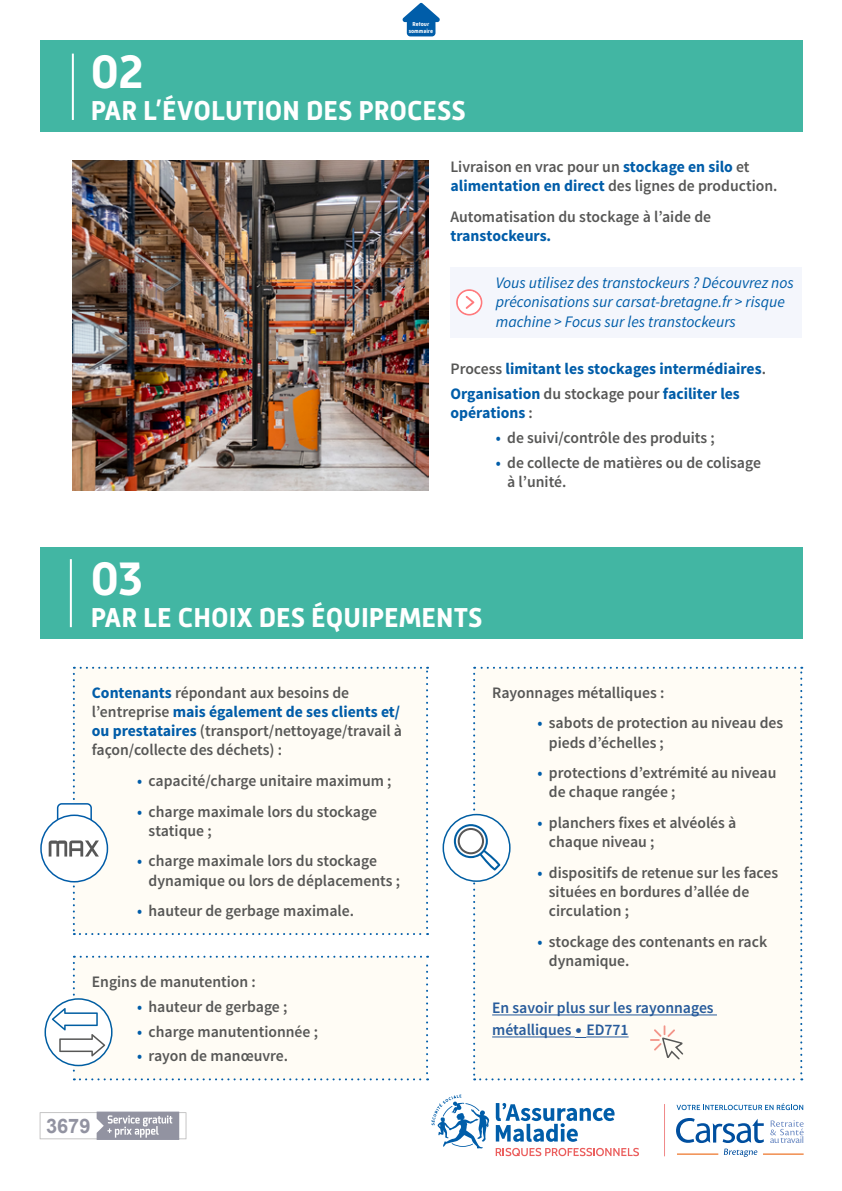
<style>
.page{position:relative;width:842px;height:1191px;background:#fff}
.page>*{position:absolute;margin:0;border:0;box-sizing:border-box;transform-origin:0 0}
.t1{font:700 48px "Mic 32 New";color:#fff}
.t2{font:700 28px "Mic 32 New";color:#fff}
.t3{font:700 20px "Arial";color:#9293a1}
.t4{font:600 16px/19.2px "Source Sans Pro";color:#575756}
.t5{font:italic 16px/19.2px "Source Sans Pro";color:#005da9}
.t6{font:700 16px/24.8px "Source Sans Pro";color:#005da9}
.t7{font:600 16px/22px "Source Sans Pro";color:#275b9b}
.t8{font:700 5.8px/7px "Mic 32 New";color:#fff;text-align:center}
.s1{font-weight:700;color:#005da9}
.s2{font-weight:600;color:#575756}
.s3{color:#005da9}
.s4{font-family:"Mic 32 New";font-weight:400}
</style>
<div class="page">
<svg style="left:496px;top:1103px;width:118px;height:38px"></svg>
<svg style="left:431px;top:1094px;width:58px;height:54px"></svg>
<svg style="left:496px;top:1147px;width:143px;height:9px"></svg>
<svg style="left:770px;top:1120px;width:34px;height:23px"></svg>
<svg style="left:676px;top:1103px;width:127px;height:7px"></svg>
<svg style="left:664px;top:1104px;width:1px;height:52px"></svg>
<hr style="left:763px;top:1153px;width:41px;height:1px;background:#eb600a">
<svg style="left:676px;top:1118px;width:88px;height:39px"></svg>
<svg style="left:40px;top:1111px;width:146px;height:29px"></svg>
<div style="left:40px;top:40px;width:762px;height:91px;background:#42b6a3"></div>
<hr style="left:72px;top:54px;width:2px;height:66px;background:#fff">
<div style="left:40px;top:547px;width:762px;height:91px;background:#42b6a3"></div>
<hr style="left:70px;top:559px;width:2px;height:68px;background:#fff">
<div style="left:450px;top:267px;width:352px;height:70px;background:#f4f6fc"></div>
<svg style="left:456px;top:289px;width:26px;height:26px"></svg>
<img style="left:72px;top:161px;width:356px;height:329px">
<svg style="left:40px;top:814px;width:68px;height:68px"></svg>
<svg style="left:49px;top:667px;width:379px;height:268px"></svg>
<svg style="left:45px;top:999px;width:67px;height:66px"></svg>
<svg style="left:52px;top:955px;width:376px;height:125px"></svg>
<svg style="left:443px;top:814px;width:67px;height:67px"></svg>
<svg style="left:454px;top:667px;width:348px;height:413px"></svg>
<svg style="left:402px;top:3px;width:38px;height:33px"></svg>
<p class="t8" style="left:409px;top:20px;width:26px">Retour sommaire</p>
<h1 class="t1" style="left:91px;top:44px;width:54px">02</h1>
<h2 class="t2" style="left:91px;top:94px;width:377px">PAR L’ÉVOLUTION DES PROCESS</h2>
<p class="t4" style="left:450px;top:157px;width:328px">Livraison en vrac pour un <span class="s1">stockage en silo</span> et <span class="s1">alimentation en direct</span> des lignes de production.</p>
<p class="t4" style="left:450px;top:207px;width:262px">Automatisation du stockage à l’aide de</p>
<p class="t6" style="left:450px;top:224px;width:102px">transtockeurs.</p>
<p class="t5" style="left:496px;top:273px;width:299px">Vous utilisez des transtockeurs ? Découvrez nos préconisations sur carsat-bretagne.fr &gt; risque machine &gt; Focus sur les transtockeurs</p>
<p class="t6" style="left:450px;top:357px;width:317px"><span class="s2">Process</span> limitant les stockages intermédiaires<span class="s2">.<br></span>Organisation <span class="s2">du stockage pour</span> faciliter les</p>
<p class="t6" style="left:450px;top:401px;width:84px">opérations <span class="s2">:</span></p>
<p class="t4" style="left:496px;top:429px;width:220px"><span class="s3">•</span> de suivi/contrôle des produits ;</p>
<p class="t4" style="left:507px;top:453px;width:255px;text-indent:-11px"><span class="s3">•</span> de collecte de matières ou de colisage à l’unité.</p>
<h1 class="t1" style="left:91px;top:550px;width:54px">03</h1>
<h2 class="t2" style="left:91px;top:601px;width:393px">PAR LE CHOIX DES ÉQUIPEMENTS</h2>
<p class="t4" style="left:92px;top:683px;width:312px"><span class="s1">Contenants</span> répondant aux besoins de l’entreprise <span class="s1">mais également de ses clients et/ ou prestataires</span> (transport/nettoyage/travail à façon/collecte des déchets) :</p>
<p class="t4" style="left:137px;top:771px;width:256px"><span class="s3">•</span> capacité/charge unitaire maximum ;</p>
<p class="t4" style="left:149px;top:802px;width:230px;text-indent:-11px"><span class="s3">•</span> charge maximale lors du stockage statique ;</p>
<p class="t4" style="left:149px;top:851px;width:253px;text-indent:-11px"><span class="s3">•</span> charge maximale lors du stockage dynamique ou lors de déplacements ;</p>
<p class="t4" style="left:137px;top:901px;width:218px"><span class="s3">•</span> hauteur de gerbage maximale.</p>
<p class="t4" style="left:92px;top:972px;width:166px">Engins de manutention :</p>
<p class="t4" style="left:137px;top:997px;width:152px"><span class="s3">•</span> hauteur de gerbage ;</p>
<p class="t4" style="left:137px;top:1022px;width:182px"><span class="s3">•</span> charge manutentionnée ;</p>
<p class="t4" style="left:137px;top:1047px;width:152px"><span class="s3">•</span> rayon de manœuvre.</p>
<p class="t4" style="left:492px;top:683px;width:174px">Rayonnages métalliques :</p>
<p class="t4" style="left:549px;top:714px;width:236px;text-indent:-11px"><span class="s3">•</span> sabots de protection au niveau des pieds d’échelles ;</p>
<p class="t4" style="left:549px;top:763px;width:229px;text-indent:-11px"><span class="s3">•</span> protections d’extrémité au niveau de chaque rangée ;</p>
<p class="t4" style="left:549px;top:813px;width:189px;text-indent:-11px"><span class="s3">•</span> planchers fixes et alvéolés à chaque niveau ;</p>
<p class="t4" style="left:549px;top:863px;width:231px;text-indent:-11px"><span class="s3">•</span> dispositifs de retenue sur les faces situées en bordures d’allée de circulation ;</p>
<p class="t4" style="left:549px;top:932px;width:220px;text-indent:-11px"><span class="s3">•</span> stockage des contenants en rack dynamique.</p>
<p class="t7" style="left:492px;top:997px;width:223px">En savoir plus sur les rayonnages métalliques <span class="s4">•</span> ED771</p>
<p class="t3" style="left:46px;top:1111px;width:46px">3679</p>
</div>
